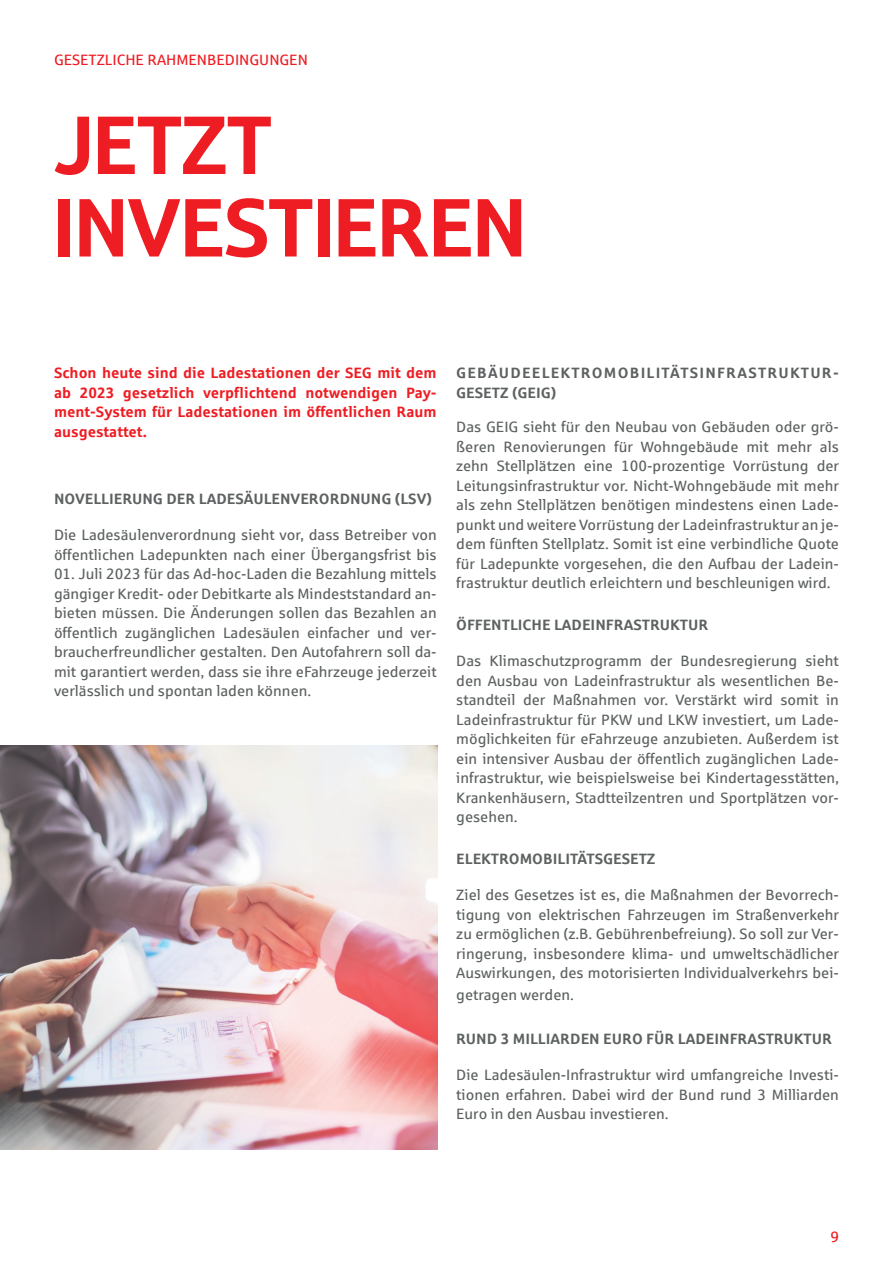
<style>
.page{position:relative;width:893px;height:1263px;background:#fff}
.page>*{position:absolute;margin:0;border:0;box-sizing:border-box;transform-origin:0 0}
.Headline_minimal{font:82.5px/82.5px "Sparkasse Head";color:#ee1d23}
.Fliesstext{font:15px/19.5px "Sparkasse Rg";color:#5d6161;text-align:justify}
.Zwischentitel{font:15px/19.5px "Sparkasse Rg";color:#5d6161;text-align:justify}
.Fliesstext-2{font:700 15px/19.5px "Sparkasse Rg";color:#ee1d23;text-align:justify}
.Zwischentitel-2{font:700 15px "Sparkasse Rg";color:#5d6161}
.Zwischentitel-3{font:700 15px/19.5px "Sparkasse Rg";letter-spacing:.08em;color:#5d6161}
.Bildunterschrift{font:15px "Sparkasse Rg";color:#ee1d23}
</style>
<div class="page">
<img style="left:0;top:746px;width:437px;height:403px">
<p class="Bildunterschrift" style="left:54px;top:51px;width:255px">GESETZLICHE RAHMENBEDINGUNGEN</p>
<p class="Headline_minimal" style="left:54px;top:101px;width:473px">JETZT<br>INVESTIEREN</p>
<p class="Fliesstext-2" style="left:54px;top:362px;width:384px">Schon heute sind die Ladestationen der SEG mit dem ab 2023 gesetzlich verpflichtend notwendigen Pay&shy;ment-System für Ladestationen im öffentlichen Raum ausgestattet.</p>
<p class="Zwischentitel-3" style="left:456px;top:362px;width:384px">GEBÄUDEELEKTROMOBILITÄTSINFRASTRUKTUR-<br>GESETZ (GEIG)</p>
<p class="Zwischentitel" style="left:456px;top:417px;width:384px">Das GEIG sieht für den Neubau von Gebäuden oder grö&shy;ßeren Renovierungen für Wohngebäude mit mehr als zehn Stellplätzen eine 100-prozentige Vorrüstung der Leitungsinfrastruktur vor. Nicht-Wohngebäude mit mehr als zehn Stellplätzen benötigen mindestens einen Lade&shy;punkt und weitere Vorrüstung der Ladeinfrastruktur an je&shy;dem fünften Stellplatz. Somit ist eine verbindliche Quote für Ladepunkte vorgesehen, die den Aufbau der Ladein&shy;frastruktur deutlich erleichtern und beschleunigen wird.</p>
<p class="Zwischentitel-2" style="left:456px;top:615px;width:254px">ÖFFENTLICHE LADEINFRASTRUKTUR</p>
<p class="Fliesstext" style="left:456px;top:651px;width:384px">Das Klimaschutzprogramm der Bundesregierung sieht den Ausbau von Ladeinfrastruktur als wesentlichen Be&shy;standteil der Maßnahmen vor. Verstärkt wird somit in Ladeinfrastruktur für PKW und LKW investiert, um Lade&shy;möglichkeiten für eFahrzeuge anzubieten. Außerdem ist ein intensiver Ausbau der öffentlich zugänglichen Lade&shy;infrastruktur, wie beispielsweise bei Kindertagesstätten, Krankenhäusern, Stadtteilzentren und Sportplätzen vor&shy;gesehen.</p>
<p class="Zwischentitel-2" style="left:456px;top:849px;width:201px">ELEKTROMOBILITÄTSGESETZ</p>
<p class="Fliesstext" style="left:456px;top:885px;width:384px">Ziel des Gesetzes ist es, die Maßnahmen der Bevorrech&shy;tigung von elektrischen Fahrzeugen im Straßenverkehr zu ermöglichen (z.B. Gebührenbefreiung). So soll zur Ver&shy;ringerung, insbesondere klima- und umweltschädlicher Auswirkungen, des motorisierten Individualverkehrs bei-</p>
<p class="Fliesstext" style="left:456px;top:984px;width:119px">getragen werden.</p>
<p class="Zwischentitel-2" style="left:456px;top:1029px;width:377px">RUND 3 MILLIARDEN EURO FÜR LADEINFRASTRUKTUR</p>
<p class="Fliesstext" style="left:456px;top:1065px;width:384px">Die Ladesäulen-Infrastruktur wird umfangreiche Investi&shy;tionen erfahren. Dabei wird der Bund rund 3 Milliarden Euro in den Ausbau investieren.</p>
<p class="Zwischentitel-2" style="left:54px;top:489px;width:380px">NOVELLIERUNG DER LADESÄULENVERORDNUNG (LSV)</p>
<p class="Fliesstext" style="left:54px;top:525px;width:384px">Die Ladesäulenverordnung sieht vor, dass Betreiber von öffentlichen Ladepunkten nach einer Übergangsfrist bis</p>
<p class="Fliesstext" style="left:54px;top:564px;width:384px">01. Juli 2023 für das Ad-hoc-Laden die Bezahlung mittels gängiger Kredit- oder Debitkarte als Mindeststandard an&shy;bieten müssen. Die Änderungen sollen das Bezahlen an öffentlich zugänglichen Ladesäulen einfacher und ver&shy;braucherfreundlicher gestalten. Den Autofahrern soll da&shy;mit garantiert werden, dass sie ihre eFahrzeuge jederzeit verlässlich und spontan laden können.</p>
<p class="Bildunterschrift" style="left:830px;top:1228px;width:10px">9</p>
</div>
